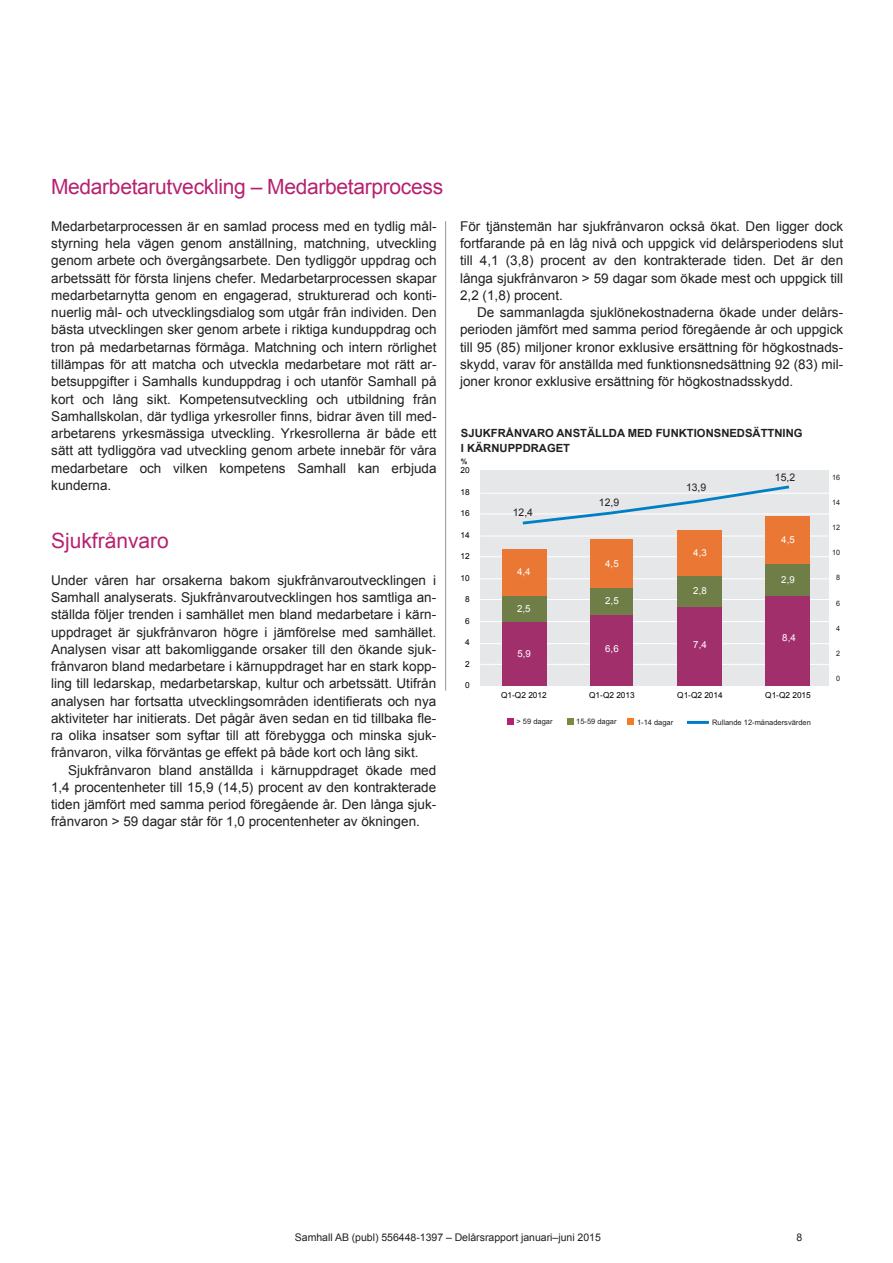
<style>
.page{position:relative;width:893px;height:1263px;background:#fff}
.page>*{position:absolute;margin:0;border:0;box-sizing:border-box;transform-origin:0 0}
.t1{font:21px "Arial";letter-spacing:-.015em;color:#b62270}
.t2{font:13.5px/17.2px "Arial";color:#231f20;text-align:justify}
.t3{font:700 11.25px/15px "Arial";color:#231f20}
.t4{font:10.5px "Arial";color:#231f20}
.t5{font:9.6px "Arial";color:#fff}
.t6{font:8.25px "Arial";color:#000}
.t7{font:7.5px "Arial";color:#231f20}
.t8{font:700 7.5px "Arial";color:#231f20}
</style>
<div class="page">
<hr style="left:445px;top:221px;width:1px;height:469px;background:#939598">
<svg style="left:480px;top:470px;width:348px;height:216px;background:#cea9aa"></svg>
<svg style="left:567px;top:718px;width:6px;height:6px"></svg>
<svg style="left:507px;top:718px;width:6px;height:6px"></svg>
<svg style="left:628px;top:719px;width:6px;height:6px"></svg>
<hr style="left:687px;top:721px;width:22px;height:3px;background:#007ec5">
<svg style="left:520px;top:484px;width:272px;height:42px;background:#d7dee3"></svg>
<h1 class="t1" style="left:51px;top:173px;width:394px">Medarbetarutveckling – Medarbetarprocess</h1>
<p class="t2" style="left:51px;top:218px;width:387px">Medarbetarprocessen är en samlad process med en tydlig mål&shy;styrning hela vägen genom anställning, matchning, utveckling genom arbete och övergångsarbete. Den tydliggör uppdrag och arbetssätt för första linjens chefer. Medarbetarprocessen skapar medarbetarnytta genom en engagerad, strukturerad och konti&shy;nuerlig mål- och utvecklingsdialog som utgår från individen. Den bästa utvecklingen sker genom arbete i riktiga kunduppdrag och tron på medarbetarnas förmåga. Matchning och intern rörlighet tillämpas för att matcha och utveckla medarbetare mot rätt ar&shy;betsuppgifter i Samhalls kunduppdrag i och utanför Samhall på kort och lång sikt. Kompetensutveckling och utbildning från Samhallskolan, där tydliga yrkesroller finns, bidrar även till med&shy;arbetarens yrkesmässiga utveckling. Yrkesrollerna är både ett sätt att tydliggöra vad utveckling genom arbete innebär för våra medarbetare och vilken kompetens Samhall kan erbjuda kunderna.</p>
<h1 class="t1" style="left:51px;top:527px;width:119px">Sjukfrånvaro</h1>
<p class="t2" style="left:51px;top:572px;width:387px">Under våren har orsakerna bakom sjukfrånvaroutvecklingen i Samhall analyserats. Sjukfrånvaroutvecklingen hos samtliga an&shy;ställda följer trenden i samhället men bland medarbetare i kärn&shy;uppdraget är sjukfrånvaron högre i jämförelse med samhället.<br>Analysen visar att bakomliggande orsaker till den ökande sjuk&shy;frånvaron bland medarbetare i kärnuppdraget har en stark kopp&shy;ling till ledarskap, medarbetarskap, kultur och arbetssätt. Utifrån analysen har fortsatta utvecklingsområden identifierats och nya aktiviteter har initierats. Det pågår även sedan en tid tillbaka fle&shy;ra olika insatser som syftar till att förebygga och minska sjuk&shy;frånvaron, vilka förväntas ge effekt på både kort och lång sikt.</p>
<p class="t2" style="left:51px;top:761px;width:387px;text-indent:17px">Sjukfrånvaron bland anställda i kärnuppdraget ökade med 1,4 procentenheter till 15,9 (14,5) procent av den kontrakterade tiden jämfört med samma period föregående år. Den långa sjuk&shy;frånvaron &gt; 59 dagar står för 1,0 procentenheter av ökningen.</p>
<p class="t2" style="left:460px;top:218px;width:385px">För tjänstemän har sjukfrånvaron också ökat. Den ligger dock fortfarande på en låg nivå och uppgick vid delårsperiodens slut till 4,1 (3,8) procent av den kontrakterade tiden. Det är den långa sjukfrånvaron &gt; 59 dagar som ökade mest och uppgick till 2,2 (1,8) procent.</p>
<p class="t2" style="left:460px;top:304px;width:385px;text-indent:17px">De sammanlagda sjuklönekostnaderna ökade under delårs&shy;perioden jämfört med samma period föregående år och uppgick till 95 (85) miljoner kronor exklusive ersättning för högkostnads&shy;skydd, varav för anställda med funktionsnedsättning 92 (83) mil&shy;joner kronor exklusive ersättning för högkostnadsskydd.</p>
<p class="t3" style="left:461px;top:426px;width:343px">SJUKFRÅNVARO ANSTÄLLDA MED FUNKTIONSNEDSÄTTNING<br>I KÄRNUPPDRAGET</p>
<p class="t8" style="left:461px;top:456px;width:8px">%</p>
<p class="t6" style="left:461px;top:465px;width:11px">20</p>
<p class="t6" style="left:461px;top:486px;width:11px">18</p>
<p class="t6" style="left:461px;top:508px;width:11px">16</p>
<p class="t6" style="left:461px;top:530px;width:11px">14</p>
<p class="t6" style="left:461px;top:551px;width:11px">12</p>
<p class="t6" style="left:461px;top:573px;width:11px">10</p>
<p class="t6" style="left:465px;top:594px;width:6px">8</p>
<p class="t6" style="left:465px;top:616px;width:6px">6</p>
<p class="t6" style="left:465px;top:637px;width:6px">4</p>
<p class="t6" style="left:465px;top:659px;width:6px">2</p>
<p class="t6" style="left:465px;top:680px;width:6px">0</p>
<p class="t4" style="left:513px;top:505px;width:22px">12,4</p>
<p class="t5" style="left:517px;top:565px;width:15px">4,4</p>
<p class="t5" style="left:517px;top:602px;width:15px">2,5</p>
<p class="t5" style="left:517px;top:647px;width:15px">5,9</p>
<p class="t4" style="left:599px;top:495px;width:22px">12,9</p>
<p class="t5" style="left:605px;top:557px;width:15px">4,5</p>
<p class="t5" style="left:605px;top:595px;width:15px">2,5</p>
<p class="t4" style="left:686px;top:481px;width:22px">13,9</p>
<p class="t5" style="left:693px;top:546px;width:15px">4,3</p>
<p class="t5" style="left:693px;top:584px;width:15px">2,8</p>
<p class="t5" style="left:605px;top:642px;width:15px">6,6</p>
<p class="t5" style="left:693px;top:639px;width:15px">7,4</p>
<p class="t4" style="left:775px;top:470px;width:22px">15,2</p>
<p class="t5" style="left:781px;top:533px;width:15px">4,5</p>
<p class="t5" style="left:781px;top:573px;width:15px">2,9</p>
<p class="t5" style="left:782px;top:631px;width:15px">8,4</p>
<p class="t6" style="left:501px;top:689px;width:47px">Q1-Q2 2012</p>
<p class="t6" style="left:589px;top:689px;width:47px">Q1-Q2 2013</p>
<p class="t6" style="left:677px;top:689px;width:47px">Q1-Q2 2014</p>
<p class="t6" style="left:765px;top:689px;width:47px">Q1-Q2 2015</p>
<p class="t7" style="left:516px;top:717px;width:38px">&gt; 59 dagar</p>
<p class="t7" style="left:576px;top:717px;width:42px">15-59 dagar</p>
<p class="t7" style="left:637px;top:717px;width:38px">1-14 dagar</p>
<p class="t7" style="left:712px;top:717px;width:100px">Rullande 12-månadersvärden</p>
<p class="t7" style="left:832px;top:472px;width:9px">16</p>
<p class="t7" style="left:832px;top:497px;width:9px">14</p>
<p class="t7" style="left:832px;top:522px;width:9px">12</p>
<p class="t7" style="left:832px;top:548px;width:9px">10</p>
<p class="t7" style="left:836px;top:573px;width:5px">8</p>
<p class="t7" style="left:836px;top:598px;width:5px">6</p>
<p class="t7" style="left:836px;top:623px;width:5px">4</p>
<p class="t7" style="left:836px;top:648px;width:5px">2</p>
<p class="t7" style="left:836px;top:674px;width:5px">0</p>
<p class="t4" style="left:295px;top:1230px;width:308px">Samhall AB (publ) 556448-1397 – Delårsrapport januari–juni 2015</p>
<p class="t4" style="left:797px;top:1230px;width:7px">8</p>
</div>
